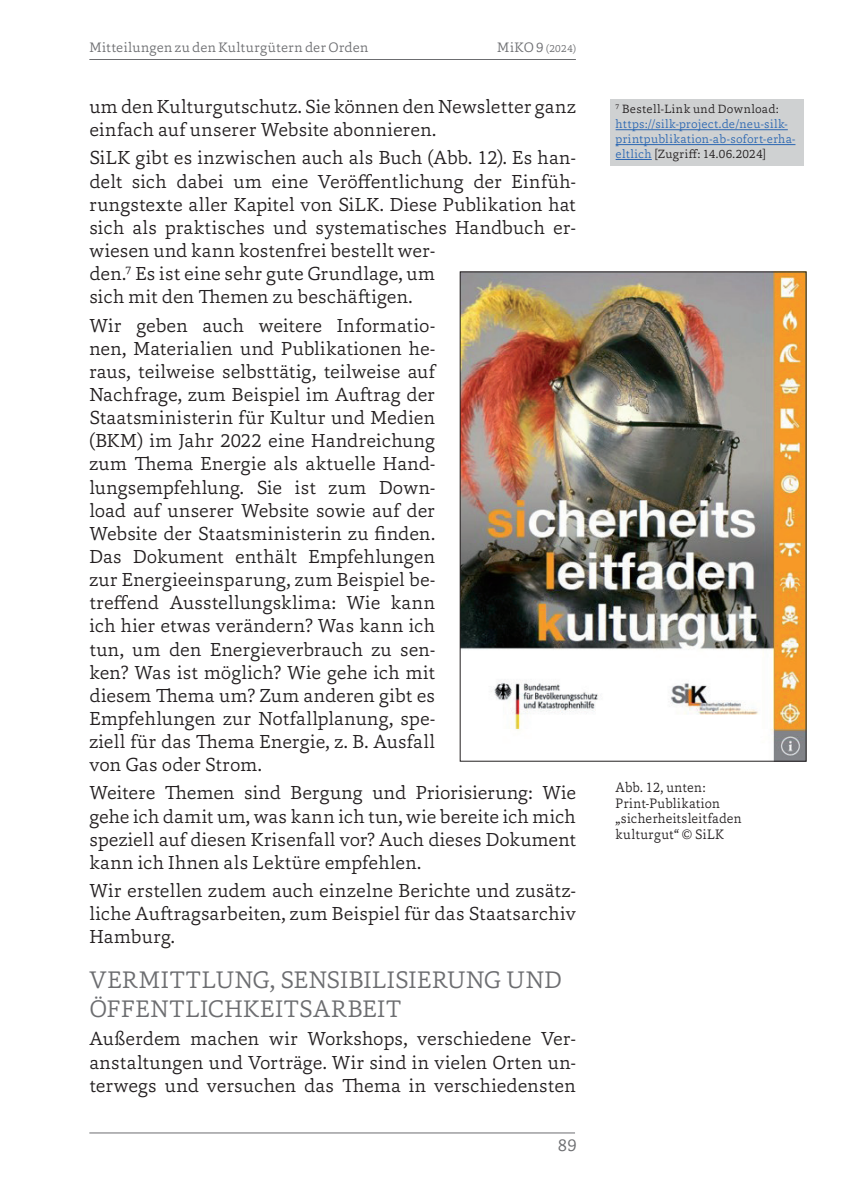
<style>
.page{position:relative;width:844px;height:1191px;background:#fff}
.page>*{position:absolute;margin:0;border:0;box-sizing:border-box;transform-origin:0 0}
.t1{font:300 24.5px/29.4px "Capita";letter-spacing:.015em;color:#6c6d70}
.t2{font:300 19.25px/23.1px "Capita";letter-spacing:.005em;color:#231f20;text-align:justify}
.t3{font:300 17.5px "Capita";color:#6c6d70}
.t4{font:300 14px/15.8px "Capita";letter-spacing:.015em;color:#231f20;scale:.95 1}
.t5{font:300 14px "Capita";letter-spacing:.025em;color:#6c6d70}
.t6{font:300 12.25px/14.9px "Capita";letter-spacing:.02em;color:#2b67b2}
.t7{font:300 10.5px "Capita";color:#6c6d70}
.s1{font-size:14px}
.s2{color:#231f20}
</style>
<div class="page">
<hr style="left:89px;top:1132px;width:486px;height:1px;background:#6c6d70">
<hr style="left:89px;top:59px;width:486px;height:1px;background:#6c6d70">
<img style="left:462px;top:274px;width:342px;height:485px">
<div style="left:610px;top:99px;width:194px;height:67px;background:#cfd1d2"></div>
<hr style="left:615px;top:129px;width:172px;height:1px;background:#2b67b2">
<hr style="left:615px;top:144px;width:180px;height:1px;background:#2b67b2">
<hr style="left:615px;top:159px;width:36px;height:1px;background:#2b67b2">
<p class="t5" style="left:89px;top:38px;width:281px">Mitteilungen zu den Kulturgütern der Orden</p>
<p class="t7" style="left:497px;top:41px;width:80px"><span class="s1">MiKO 9</span> (2024)</p>
<p class="t2" style="left:89px;top:95px;width:488px">um den Kulturgutschutz. Sie können den Newsletter ganz einfach auf unserer Website abonnieren.</p>
<p class="t2" style="left:89px;top:146px;width:488px;text-align:left">SiLK gibt es inzwischen auch als Buch (Abb. 12). Es han&shy;delt sich dabei um eine Veröffentlichung der Einfüh&shy;rungstexte aller Kapitel von SiLK. Diese Publikation hat sich als praktisches und systematisches Handbuch er&shy;wiesen und kann kostenfrei bestellt wer-<br>den.<sup>7</sup> Es ist eine sehr gute Grundlage, um<br>sich mit den Themen zu beschäftigen.</p>
<p class="t2" style="left:89px;top:313px;width:347px">Wir geben auch weitere Informatio&shy;nen, Materialien und Publikationen he&shy;raus, teilweise selbsttätig, teilweise auf Nachfrage, zum Beispiel im Auftrag der Staatsministerin für Kultur und Medien (BKM) im Jahr 2022 eine Handreichung zum Thema Energie als aktuelle Hand&shy;lungsempfehlung. Sie ist zum Down&shy;load auf unserer Website sowie auf der Website der Staatsministerin zu finden.<br>Das Dokument enthält Empfehlungen zur Energieeinsparung, zum Beispiel be&shy;treffend Ausstellungsklima: Wie kann ich hier etwas verändern? Was kann ich tun, um den Energieverbrauch zu sen&shy;ken? Was ist möglich? Wie gehe ich mit diesem Thema um? Zum anderen gibt es Empfehlungen zur Notfallplanung, spe&shy;ziell für das Thema Energie, z. B. Ausfall von Gas oder Strom.</p>
<p class="t2" style="left:89px;top:781px;width:488px">Weitere Themen sind Bergung und Priorisierung: Wie gehe ich damit um, was kann ich tun, wie bereite ich mich speziell auf diesen Krisenfall vor? Auch dieses Dokument kann ich Ihnen als Lektüre empfehlen.</p>
<p class="t2" style="left:89px;top:878px;width:488px">Wir erstellen zudem auch einzelne Berichte und zusätz&shy;liche Auftragsarbeiten, zum Beispiel für das Staatsarchiv Hamburg.</p>
<p class="t1" style="left:89px;top:964px;width:474px">VERMITTLUNG, SENSIBILISIERUNG UND<br>ÖFFENTLICHKEITSARBEIT</p>
<p class="t2" style="left:89px;top:1027px;width:488px">Außerdem machen wir Workshops, verschiedene Ver&shy;anstaltungen und Vorträge. Wir sind in vielen Orten un&shy;terwegs und versuchen das Thema in verschiedensten</p>
<p class="t3" style="left:558px;top:1133px;width:20px">89</p>
<p class="t6" style="left:615px;top:101px;width:181px"><sup>7</sup> <span class="s2">Bestell-Link und Download: </span>https://silk-project.de/neu-silk&shy;printpublikation-ab-sofort-erha&shy;eltlich <span class="s2">[Zugriff: 14.06.2024]</span></p>
<p class="t4" style="left:615px;top:779px;width:134px">Abb. 12, unten:<br>Print-Publikation „sicherheitsleitfaden kulturgut“ © SiLK</p>
</div>
